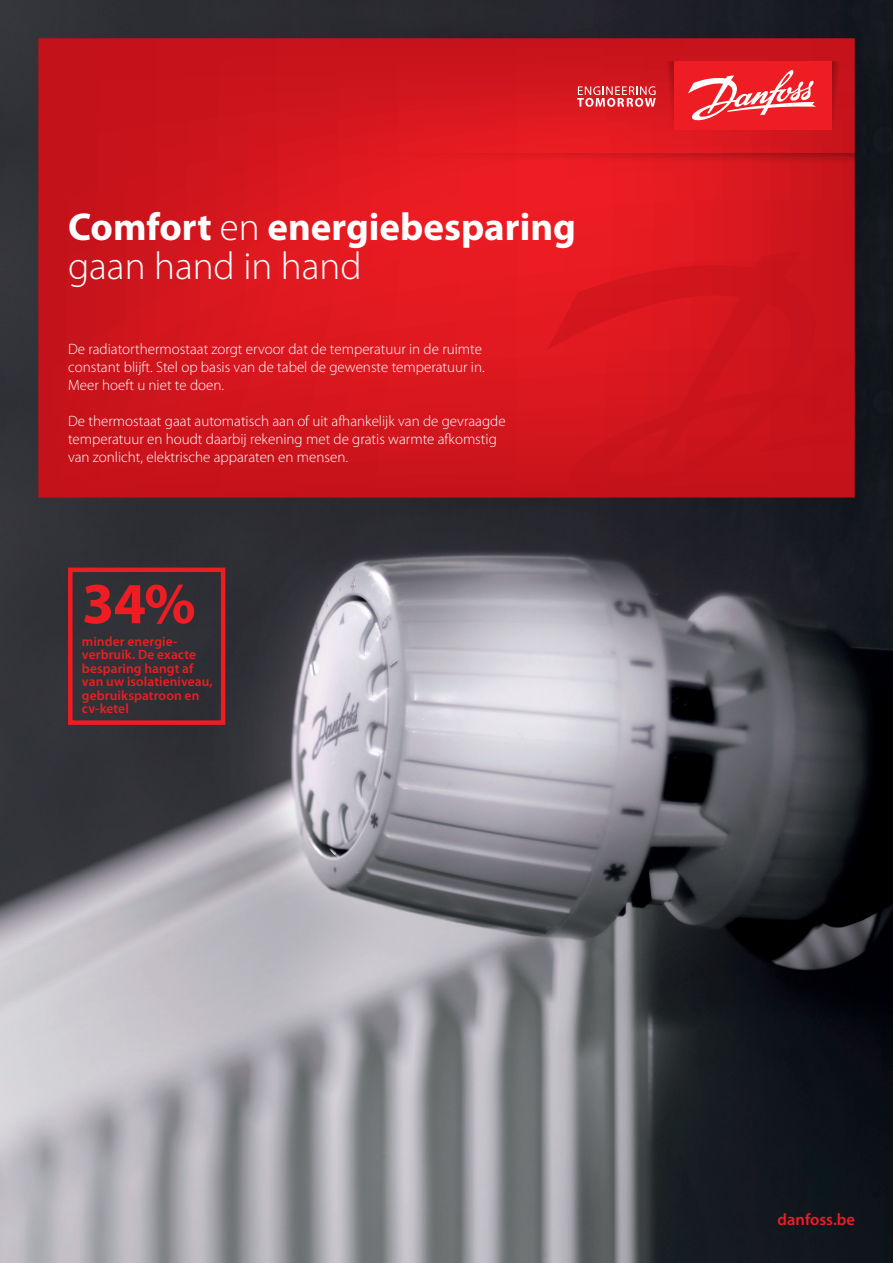
<style>
.page{position:relative;width:893px;height:1263px;background:#fff}
.page>*{position:absolute;margin:0;border:0;box-sizing:border-box;transform-origin:0 0}
.t1{font:700 58.5px "Myriad Pro";color:#ee1d23}
.t2{font:700 39px/39px "Myriad Pro";color:#fff}
.t3{font:600 16.5px "Myriad Pro";color:#ee1d23}
.t4{font:300 15px/18px "Myriad Pro";color:#fff}
.t5{font:600 13.5px/13.5px "Myriad Pro";letter-spacing:.005em;color:#ee1d23}
.s1{font-weight:300}
</style>
<div class="page">
<img style="left:0;top:0;width:893px;height:1263px">
<div style="left:68px;top:567px;width:157px;height:158px;border:4px solid #ee1d23"></div>
<svg style="left:38px;top:38px;width:817px;height:459px"></svg>
<svg style="left:547px;top:227px;width:308px;height:270px;fill:#ce151c"></svg>
<svg style="left:832px;top:61px;width:12px;height:69px"></svg>
<svg style="left:358px;top:153px;width:497px;height:13px"></svg>
<div style="left:674px;top:61px;width:158px;height:69px;background:#ee1d23"></div>
<svg style="left:577px;top:61px;width:97px;height:69px"></svg>
<svg style="left:688px;top:70px;width:128px;height:51px"></svg>
<h2 class="t2" style="left:68px;top:208px;width:510px">Comfort <span class="s1">en</span> energiebesparing <span class="s1">gaan hand in hand</span></h2>
<p class="t4" style="left:68px;top:340px;width:418px">De radiatorthermostaat zorgt ervoor dat de temperatuur in de ruimte constant blijft. Stel op basis van de tabel de gewenste temperatuur in.<br>Meer hoeft u niet te doen.</p>
<p class="t4" style="left:68px;top:412px;width:439px">De thermostaat gaat automatisch aan of uit afhankelijk van de gevraagde temperatuur en houdt daarbij rekening met de gratis warmte afkomstig van zonlicht, elektrische apparaten en mensen.</p>
<h1 class="t1" style="left:82px;top:571px;width:115px">34%</h1>
<p class="t5" style="left:82px;top:635px;width:132px">minder energie&shy;verbruik. De exacte besparing hangt af van uw isolatieniveau, gebruikspatroon en cv-ketel</p>
<p class="t3" style="left:778px;top:1210px;width:79px">danfoss.be</p>
</div>
